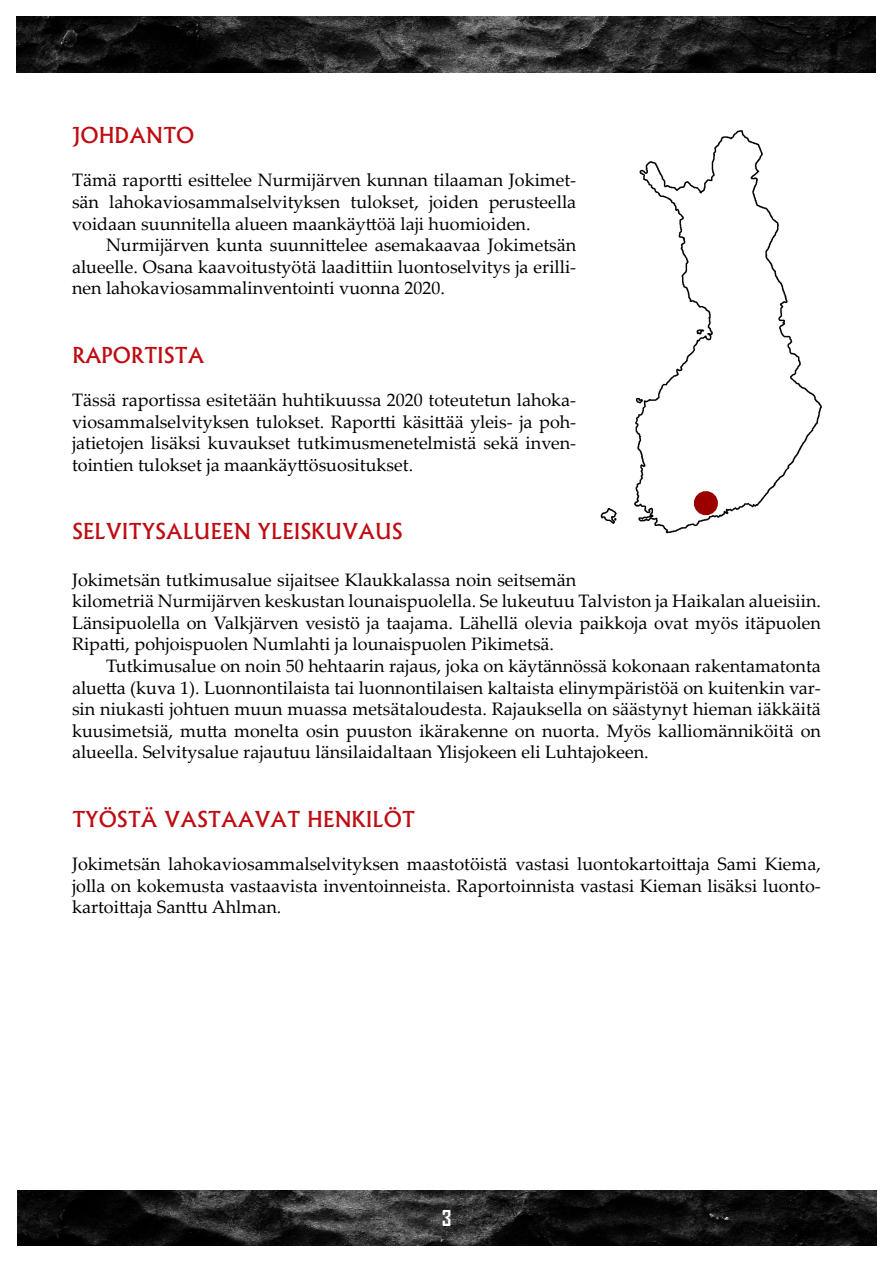
<style>
.page{position:relative;width:893px;height:1263px;background:#fff}
.page>*{position:absolute;margin:0;border:0;box-sizing:border-box;transform-origin:0 0}
.Perusotsikko{font:500 21px "Albertus";color:#bf0c12}
.t1{font:700 21px "Agency FB";color:#fff}
.Perusteksti{font:18px/21.6px "Palatino Linotype";color:#000;text-align:justify}
.Leipäteksti{font:18px/21.6px "Palatino Linotype";color:#000;text-align:justify}
</style>
<div class="page">
<img style="left:17px;top:17px;width:859px;height:55px">
<img style="left:17px;top:1191px;width:859px;height:55px">
<img style="left:600px;top:130px;width:222px;height:404px">
<div style="left:694px;top:491px;width:24px;height:24px;border:12px solid #9a0000;border-radius:50%"></div>
<p class="Perusotsikko" style="left:72px;top:122px;width:124px">JOHDANTO</p>
<p class="Perusteksti" style="left:72px;top:169px;width:506px">Tämä raportti esittelee Nurmijärven kunnan tilaaman Jokimet&shy;sän lahokaviosammalselvityksen tulokset, joiden perusteella voidaan suunnitella alueen maankäyttöä laji huomioiden.</p>
<p class="Leipäteksti" style="left:72px;top:234px;width:506px;text-indent:34px">Nurmijärven kunta suunnittelee asemakaavaa Jokimetsän alueelle. Osana kaavoitustyötä laadittiin luontoselvitys ja erilli&shy;nen lahokaviosammalinventointi vuonna 2020.</p>
<p class="Perusotsikko" style="left:72px;top:342px;width:134px">RAPORTISTA</p>
<p class="Perusteksti" style="left:72px;top:388px;width:506px">Tässä raportissa esitetään huhtikuussa 2020 toteutetun lahoka&shy;viosammalselvityksen tulokset. Raportti käsittää yleis- ja poh&shy;jatietojen lisäksi kuvaukset tutkimusmenetelmistä sekä inven&shy;tointien tulokset ja maankäyttösuositukset.</p>
<p class="Perusotsikko" style="left:72px;top:518px;width:332px">SELVITYSALUEEN YLEISKUVAUS</p>
<p class="Perusteksti" style="left:72px;top:568px;width:750px;text-align:left">Jokimetsän tutkimusalue sijaitsee Klaukkalassa noin seitsemän<br>kilometriä Nurmijärven keskustan lounaispuolella. Se lukeutuu Talviston ja Haikalan alueisiin.<br>Länsipuolella on Valkjärven vesistö ja taajama. Lähellä olevia paikkoja ovat myös itäpuolen Ripatti, pohjoispuolen Numlahti ja lounaispuolen Pikimetsä.</p>
<p class="Leipäteksti" style="left:72px;top:654px;width:750px;text-indent:34px">Tutkimusalue on noin 50 hehtaarin rajaus, joka on käytännössä kokonaan rakentamatonta aluetta (kuva 1). Luonnontilaista tai luonnontilaisen kaltaista elinympäristöä on kuitenkin var&shy;sin niukasti johtuen muun muassa metsätaloudesta. Rajauksella on säästynyt hieman iäkkäitä kuusimetsiä, mutta monelta osin puuston ikärakenne on nuorta. Myös kalliomänniköitä on alueella. Selvitysalue rajautuu länsilaidaltaan Ylisjokeen eli Luhtajokeen.</p>
<p class="Perusotsikko" style="left:72px;top:806px;width:345px">TYÖSTÄ VASTAAVAT HENKILÖT</p>
<p class="Perusteksti" style="left:72px;top:852px;width:750px">Jokimetsän lahokaviosammalselvityksen maastotöistä vastasi luontokartoittaja Sami Kiema, jolla on kokemusta vastaavista inventoinneista. Raportoinnista vastasi Kieman lisäksi luonto&shy;kartoittaja Santtu Ahlman.</p>
<p class="t1" style="left:442px;top:1205px;width:11px">3</p>
</div>
